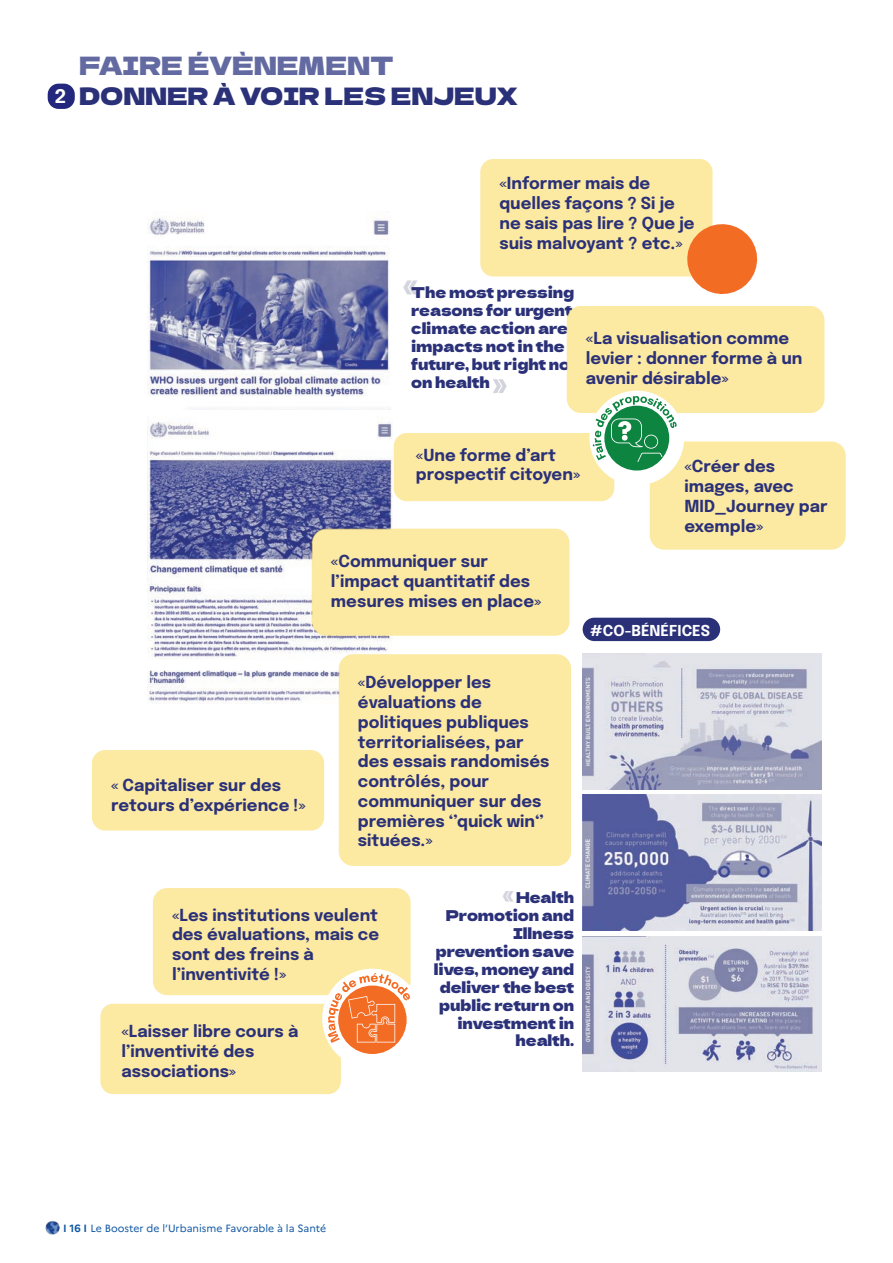
<style>
.page{position:relative;width:893px;height:1263px;background:#fff}
.page>*{position:absolute;margin:0;border:0;box-sizing:border-box;transform-origin:0 0}
.t1{font:25.2px "Dela Gothic One";letter-spacing:-.01em;color:#636aa1}
.t2{font:24px "Dela Gothic One";letter-spacing:-.01em;color:#2b3178}
.t3{font:16.5px/19.8px "Epilogue";color:#2b3178}
.t4{font:15px/18px "Dela Gothic One";letter-spacing:-.01em;color:#2b3178;text-align:right}
.t5{font:15px "Epilogue";color:#fff}
.t6{font:10.5px "Marianne";color:#1057a4}
.s1{font-family:"Epilogue";font-size:18.75px;color:#fff}
.s2{color:#d4d4df}
.s3{font-weight:700}
</style>
<div class="page">
<img style="left:45px;top:1220px;width:15px;height:15px">
<img style="left:148px;top:217px;width:242px;height:192px">
<img style="left:147px;top:420px;width:245px;height:283px">
<img style="left:583px;top:794px;width:238px;height:136px">
<img style="left:583px;top:936px;width:238px;height:136px">
<img style="left:583px;top:653px;width:238px;height:136px">
<svg style="left:493px;top:379px;width:14px;height:14px"></svg>
<div style="left:583px;top:618px;width:137px;height:23px;background:#2b3178;border-radius:12px"></div>
<div style="left:48px;top:84px;width:27px;height:25px;background:#23287e;border-radius:11px"></div>
<div style="left:312px;top:529px;width:257px;height:106px;background:#fce9a2;border-radius:14px"></div>
<div style="left:312px;top:529px;width:257px;height:107px;border:1px solid #fad757;border-radius:14px"></div>
<div style="left:339px;top:655px;width:231px;height:210px;background:#fce9a2;border-radius:14px"></div>
<div style="left:339px;top:654px;width:232px;height:212px;border:1px solid #fad757;border-radius:14px"></div>
<div style="left:154px;top:889px;width:256px;height:105px;background:#fce9a2;border-radius:14px"></div>
<div style="left:153px;top:888px;width:258px;height:107px;border:1px solid #fad757;border-radius:14px"></div>
<div style="left:101px;top:1004px;width:239px;height:89px;background:#fce9a2;border-radius:12px"></div>
<div style="left:100px;top:1004px;width:241px;height:90px;border:1px solid #fad757;border-radius:12px"></div>
<div style="left:93px;top:751px;width:230px;height:79px;background:#fce9a2;border-radius:13px"></div>
<div style="left:92px;top:750px;width:232px;height:80px;border:1px solid #fad757;border-radius:13px"></div>
<div style="left:481px;top:160px;width:231px;height:116px;background:#fce9a2;border-radius:12px"></div>
<div style="left:480px;top:159px;width:232px;height:117px;border:1px solid #fad757;border-radius:12px"></div>
<div style="left:567px;top:307px;width:257px;height:105px;background:#fce9a2;border-radius:14px"></div>
<div style="left:567px;top:306px;width:257px;height:107px;border:1px solid #fad757;border-radius:14px"></div>
<div style="left:394px;top:434px;width:220px;height:66px;background:#fce9a2;border-radius:12px"></div>
<div style="left:394px;top:433px;width:220px;height:68px;border:1px solid #fad757;border-radius:12px"></div>
<div style="left:650px;top:442px;width:195px;height:107px;background:#fce9a2;border-radius:14px"></div>
<div style="left:650px;top:441px;width:196px;height:109px;border:1px solid #fad757;border-radius:14px"></div>
<div style="left:589px;top:391px;width:95px;height:94px;background:#fff;border-radius:50%"></div>
<div style="left:604px;top:406px;width:65px;height:64px;background:#0e8441;border-radius:50%"></div>
<svg style="left:593px;top:396px;width:84px;height:66px"></svg>
<svg style="left:683px;top:220px;width:75px;height:74px"></svg>
<div style="left:322px;top:969px;width:100px;height:100px;background:#fff;border-radius:50%"></div>
<div style="left:338px;top:985px;width:69px;height:69px;background:#f36c24;border-radius:50%"></div>
<svg style="left:328px;top:973px;width:82px;height:70px"></svg>
<p class="t1" style="left:79px;top:46px;width:316px">FAIRE ÉVÈNEMENT</p>
<p class="t2" style="left:55px;top:78px;width:464px"><span class="s1">2</span> DONNER À VOIR LES ENJEUX</p>
<p class="t3" style="left:499px;top:173px;width:197px">«Informer mais de quelles façons ? Si je ne sais pas lire ? Que je suis malvoyant ? etc.»</p>
<p class="t4" style="left:411px;top:283px;width:190px;text-align:left;text-indent:-9px"><sup>«</sup>The most pressing reasons for urgent climate action are the impacts not in the future, but right now, on health</p>
<p class="t3" style="left:586px;top:328px;width:218px">«La visualisation comme levier : donner forme à un avenir désirable»</p>
<p class="t3" style="left:416px;top:444px;width:166px">«Une forme d’art prospectif citoyen»</p>
<p class="t3" style="left:684px;top:455px;width:145px">«Créer des images, avec<br>MID_Journey par exemple»</p>
<p class="t3" style="left:331px;top:550px;width:212px">«Communiquer sur l’impact quantitatif des mesures mises en place»</p>
<p class="t3" style="left:111px;top:775px;width:196px">« Capitaliser sur des retours d’expérience !»</p>
<p class="t3" style="left:358px;top:671px;width:193px">«Développer les évaluations de politiques publiques territorialisées, par des essais randomisés contrôlés, pour communiquer sur des premières ‘’quick win‘’ situées.»</p>
<p class="t5" style="left:590px;top:620px;width:121px">#CO-BÉNÉFICES</p>
<p class="t3" style="left:172px;top:904px;width:209px">«Les institutions veulent des évaluations, mais ce sont des freins à l’inventivité !»</p>
<p class="t3" style="left:121px;top:1020px;width:178px">«Laisser libre cours à l’inventivité des associations»</p>
<p class="t4" style="left:434px;top:887px;width:142px"><span class="s2">«</span> Health<br>Promotion and<br>Illness prevention save lives, money and deliver the best public return on investment in health.</p>
<p class="t6" style="left:63px;top:1220px;width:265px"><span class="s3">I 16 I</span> Le Booster de l’Urbanisme Favorable à la Santé</p>
</div>
